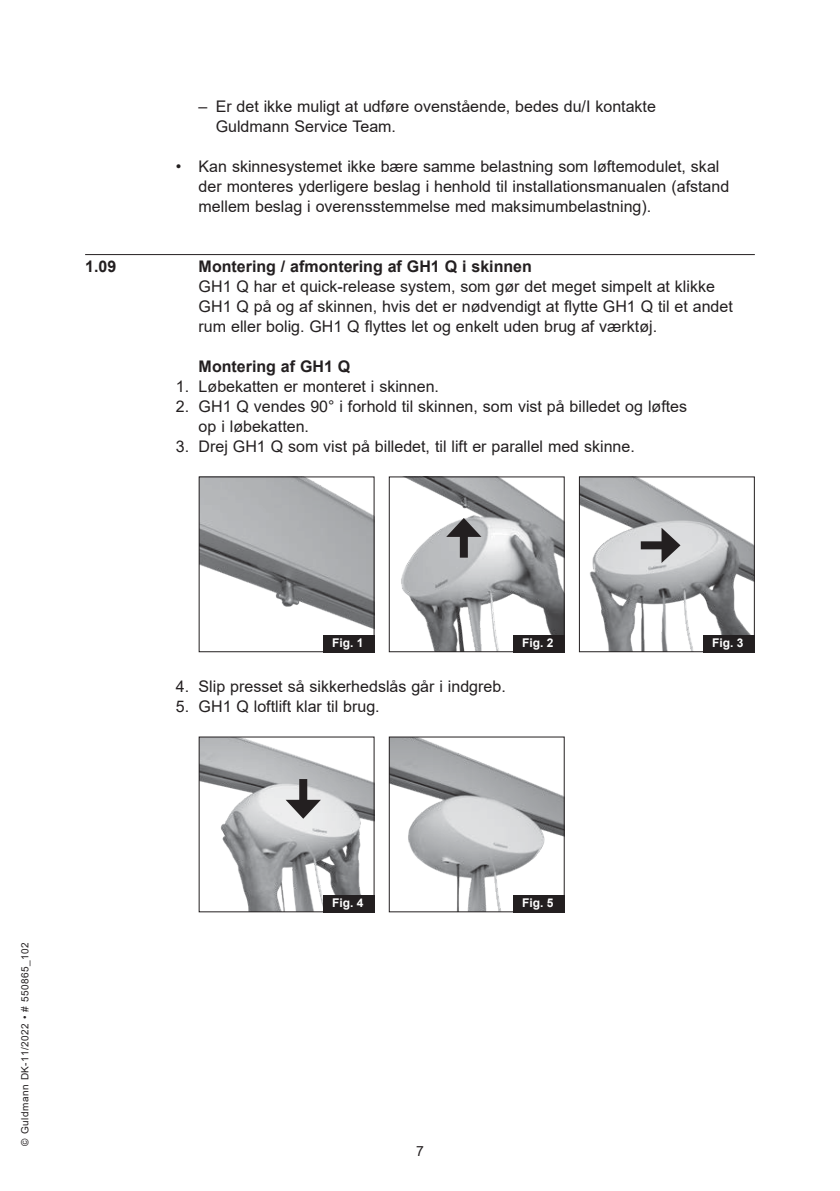
<style>
.page{position:relative;width:840px;height:1191px;background:#fff}
.page>*{position:absolute;margin:0;border:0;box-sizing:border-box;transform-origin:0 0}
.t1{font:16px/20px "Arial";color:#231f20}
.t2{font:700 16px "Arial";color:#231f20}
.t3{font:14px "Arial";color:#231f20}
.t4{font:700 12px "Arial";color:#fff}
.t5{font:10px "Arial";letter-spacing:.05em;color:#231f20}
</style>
<div class="page">
<hr style="left:85px;top:254px;width:669px;height:1px;background:#231f20">
<img style="left:200px;top:478px;width:172px;height:151px">
<div style="left:198px;top:476px;width:176px;height:176px;border:1px solid #231f20"></div>
<div style="left:323px;top:635px;width:51px;height:17px;background:#231f20"></div>
<img style="left:401px;top:478px;width:161px;height:172px">
<div style="left:388px;top:476px;width:176px;height:176px;border:1px solid #231f20"></div>
<img style="left:580px;top:478px;width:172px;height:172px">
<div style="left:578px;top:476px;width:176px;height:176px;border:1px solid #231f20"></div>
<div style="left:513px;top:635px;width:51px;height:17px;background:#231f20"></div>
<div style="left:459px;top:530px;width:8px;height:27px;background:#231f20"></div>
<svg style="left:446px;top:518px;width:35px;height:19px"></svg>
<div style="left:640px;top:541px;width:28px;height:8px;background:#231f20"></div>
<svg style="left:661px;top:528px;width:19px;height:35px"></svg>
<div style="left:703px;top:635px;width:51px;height:17px;background:#231f20"></div>
<img style="left:200px;top:738px;width:172px;height:172px">
<div style="left:323px;top:895px;width:51px;height:17px;background:#231f20"></div>
<div style="left:299px;top:779px;width:8px;height:28px;background:#231f20"></div>
<svg style="left:285px;top:800px;width:36px;height:18px"></svg>
<img style="left:390px;top:738px;width:172px;height:172px">
<div style="left:388px;top:736px;width:176px;height:176px;border:1px solid #231f20"></div>
<div style="left:513px;top:895px;width:51px;height:17px;background:#231f20"></div>
<p class="t1" style="left:215px;top:96px;width:441px;text-indent:-17px">– Er det ikke muligt at udføre ovenstående, bedes du/I kontakte<br>Guldmann Service Team.</p>
<p class="t1" style="left:198px;top:156px;width:532px;text-indent:-23px">• Kan skinnesystemet ikke bære samme belastning som løftemodulet, skal der monteres yderligere beslag i henhold til installationsmanualen (afstand mellem beslag i overensstemmelse med maksimumbelastning).</p>
<p class="t2" style="left:85px;top:255px;width:33px">1.09</p>
<p class="t2" style="left:198px;top:255px;width:334px">Montering / afmontering af GH1 Q i skinnen</p>
<p class="t1" style="left:198px;top:276px;width:535px">GH1 Q har et quick-release system, som gør det meget simpelt at klikke<br>GH1 Q på og af skinnen, hvis det er nødvendigt at flytte GH1 Q til et andet rum eller bolig. GH1 Q flyttes let og enkelt uden brug af værktøj.</p>
<p class="t2" style="left:198px;top:355px;width:153px">Montering af GH1 Q</p>
<p class="t1" style="left:176px;top:376px;width:264px">1. Løbekatten er monteret i skinnen.</p>
<p class="t1" style="left:198px;top:396px;width:489px;text-indent:-23px">2. GH1 Q vendes 90° i forhold til skinnen, som vist på billedet og løftes op i løbekatten.</p>
<p class="t1" style="left:176px;top:436px;width:460px">3. Drej GH1 Q som vist på billedet, til lift er parallel med skinne.</p>
<p class="t4" style="left:332px;top:634px;width:33px">Fig. 1</p>
<p class="t4" style="left:522px;top:634px;width:33px">Fig. 2</p>
<p class="t4" style="left:711px;top:634px;width:33px">Fig. 3</p>
<p class="t1" style="left:176px;top:676px;width:331px">4. Slip presset så sikkerhedslås går i indgreb.</p>
<p class="t1" style="left:176px;top:696px;width:205px">5. GH1 Q loftlift klar til brug.</p>
<p class="t5" style="left:18px;top:1145px;width:205px;rotate:-90deg">© Guldmann DK-11/2022 • # 550865_102</p>
<p class="t4" style="left:332px;top:894px;width:33px">Fig. 4</p>
<p class="t4" style="left:522px;top:894px;width:33px">Fig. 5</p>
<p class="t3" style="left:416px;top:1141px;width:9px">7</p>
</div>
